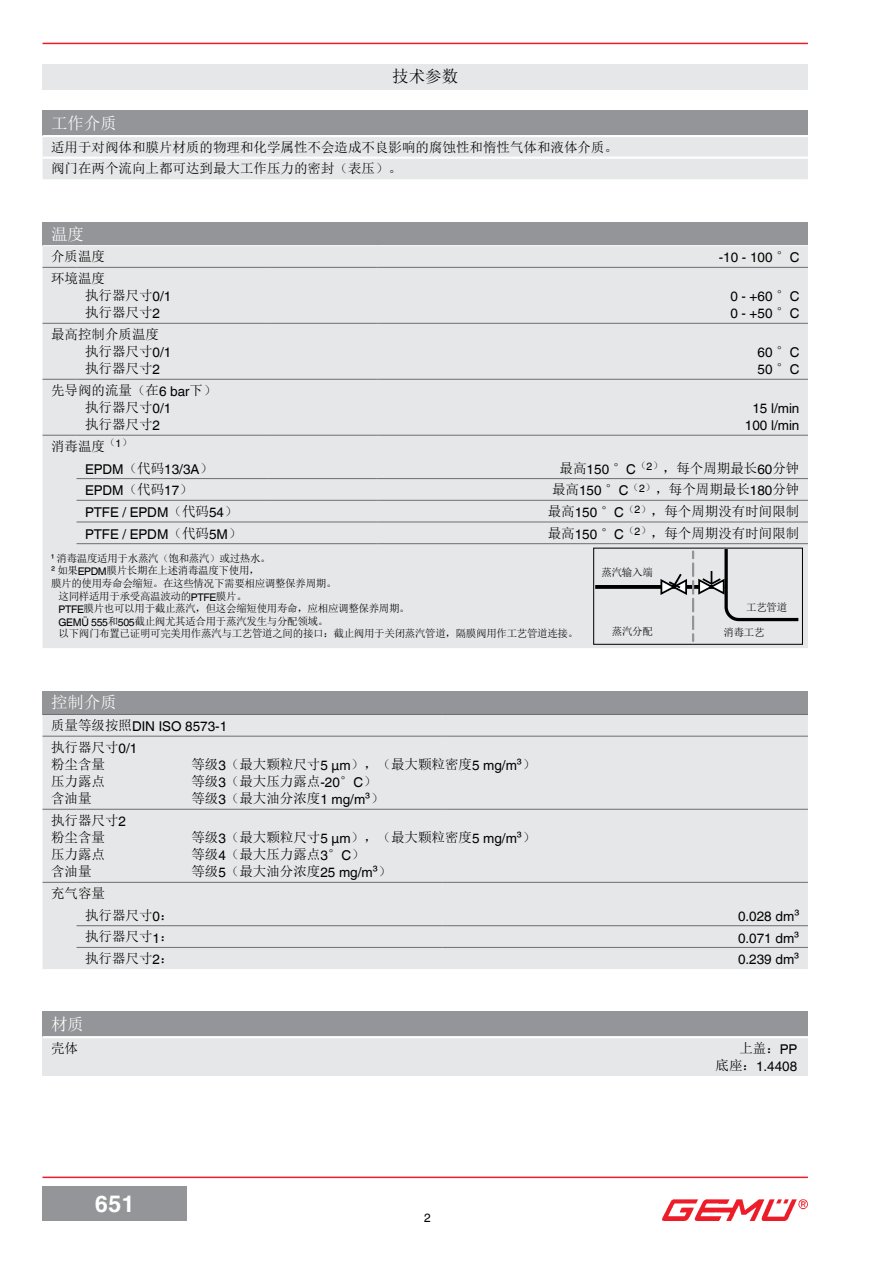
<style>
.page{position:relative;width:893px;height:1263px;background:#fff}
.page>*{position:absolute;margin:0;border:0;box-sizing:border-box;transform-origin:0 0}
.t1{font:700 23.25px "Helvetica World";color:#fff}
.t2{font:16.5px "Sim Sun";color:#fff}
.t3{font:16.5px "Sim Sun";color:#000}
.t4{font:13.5px/17.1px "Sim Sun";color:#000}
.t5{font:13.5px/17.1px "Helvetica World";color:#000}
.t6{font:12px "Helvetica World";color:#000}
.t7{font:10.5px "Sim Sun";letter-spacing:-.03em;color:#000}
.s1{font-family:"Sim Sun"}
.s2{font-family:"Helvetica World"}
</style>
<div class="page">
<hr style="left:43px;top:43px;width:765px;height:1px;background:#ed1c29">
<hr style="left:43px;top:1176px;width:765px;height:2px;background:#ed1c29">
<div style="left:43px;top:1186px;width:144px;height:34px;background:#939598"></div>
<img style="left:662px;top:1199px;width:146px;height:21px">
<div style="left:43px;top:64px;width:765px;height:25px;background:#e6e7e8"></div>
<div style="left:43px;top:111px;width:765px;height:25px;background:#939598"></div>
<div style="left:43px;top:137px;width:765px;height:42px;background:#e6e7e8"></div>
<hr style="left:43px;top:135px;width:765px;height:2px;background:#fff">
<hr style="left:43px;top:157px;width:765px;height:2px;background:#fff">
<div style="left:43px;top:1012px;width:765px;height:25px;background:#939598"></div>
<div style="left:43px;top:1037px;width:765px;height:39px;background:#e6e7e8"></div>
<hr style="left:43px;top:1036px;width:765px;height:2px;background:#fff">
<div style="left:43px;top:691px;width:765px;height:23px;background:#939598"></div>
<div style="left:43px;top:715px;width:765px;height:254px;background:#e6e7e8"></div>
<hr style="left:43px;top:714px;width:34px;height:1px;background:#6d6e71">
<hr style="left:77px;top:714px;width:365px;height:1px;background:#6d6e71">
<hr style="left:442px;top:714px;width:366px;height:1px;background:#6d6e71">
<hr style="left:43px;top:736px;width:34px;height:1px;background:#6d6e71">
<hr style="left:77px;top:736px;width:365px;height:1px;background:#6d6e71">
<hr style="left:442px;top:736px;width:366px;height:1px;background:#6d6e71">
<hr style="left:43px;top:809px;width:34px;height:1px;background:#6d6e71">
<hr style="left:77px;top:809px;width:365px;height:1px;background:#6d6e71">
<hr style="left:442px;top:809px;width:366px;height:1px;background:#6d6e71">
<hr style="left:43px;top:882px;width:34px;height:1px;background:#6d6e71">
<hr style="left:77px;top:882px;width:365px;height:1px;background:#6d6e71">
<hr style="left:442px;top:882px;width:366px;height:1px;background:#6d6e71">
<hr style="left:77px;top:925px;width:365px;height:1px;background:#6d6e71">
<hr style="left:442px;top:925px;width:366px;height:1px;background:#6d6e71">
<hr style="left:77px;top:947px;width:365px;height:1px;background:#6d6e71">
<hr style="left:442px;top:947px;width:366px;height:1px;background:#6d6e71">
<div style="left:43px;top:222px;width:765px;height:24px;background:#939598"></div>
<div style="left:43px;top:246px;width:765px;height:402px;background:#e6e7e8"></div>
<hr style="left:43px;top:245px;width:34px;height:1px;background:#fff">
<hr style="left:77px;top:245px;width:191px;height:1px;background:#fff">
<hr style="left:268px;top:245px;width:110px;height:1px;background:#fff">
<hr style="left:378px;top:245px;width:430px;height:1px;background:#fff">
<hr style="left:77px;top:478px;width:191px;height:1px;background:#6d6e71">
<hr style="left:268px;top:478px;width:110px;height:1px;background:#6d6e71">
<hr style="left:378px;top:478px;width:430px;height:1px;background:#6d6e71">
<hr style="left:77px;top:500px;width:191px;height:1px;background:#6d6e71">
<hr style="left:268px;top:500px;width:110px;height:1px;background:#6d6e71">
<hr style="left:378px;top:500px;width:430px;height:1px;background:#6d6e71">
<hr style="left:77px;top:522px;width:191px;height:1px;background:#6d6e71">
<hr style="left:268px;top:522px;width:110px;height:1px;background:#6d6e71">
<hr style="left:378px;top:522px;width:430px;height:1px;background:#6d6e71">
<hr style="left:77px;top:543px;width:191px;height:1px;background:#6d6e71">
<hr style="left:268px;top:543px;width:110px;height:1px;background:#6d6e71">
<hr style="left:378px;top:543px;width:430px;height:1px;background:#6d6e71">
<hr style="left:43px;top:267px;width:34px;height:1px;background:#6d6e71">
<hr style="left:77px;top:267px;width:191px;height:1px;background:#6d6e71">
<hr style="left:268px;top:267px;width:110px;height:1px;background:#6d6e71">
<hr style="left:378px;top:267px;width:430px;height:1px;background:#6d6e71">
<hr style="left:43px;top:323px;width:34px;height:1px;background:#6d6e71">
<hr style="left:77px;top:323px;width:191px;height:1px;background:#6d6e71">
<hr style="left:268px;top:323px;width:110px;height:1px;background:#6d6e71">
<hr style="left:378px;top:323px;width:430px;height:1px;background:#6d6e71">
<hr style="left:43px;top:379px;width:34px;height:1px;background:#6d6e71">
<hr style="left:77px;top:379px;width:191px;height:1px;background:#6d6e71">
<hr style="left:268px;top:379px;width:110px;height:1px;background:#6d6e71">
<hr style="left:378px;top:379px;width:430px;height:1px;background:#6d6e71">
<hr style="left:43px;top:435px;width:34px;height:1px;background:#6d6e71">
<hr style="left:77px;top:435px;width:191px;height:1px;background:#6d6e71">
<hr style="left:268px;top:435px;width:110px;height:1px;background:#6d6e71">
<hr style="left:378px;top:435px;width:430px;height:1px;background:#6d6e71">
<svg style="left:595px;top:585px;width:64px;height:4px"></svg>
<svg style="left:659px;top:550px;width:142px;height:91px"></svg>
<div style="left:593px;top:548px;width:210px;height:96px;border:1px solid #000"></div>
<p class="t3" style="left:392px;top:68px;width:67px">技术参数</p>
<p class="t2" style="left:51px;top:115px;width:67px">工作介质</p>
<p class="t4" style="left:51px;top:136px;width:568px;line-height:21.6px">适用于对阀体和膜片材质的物理和化学属性不会造成不良影响的腐蚀性和惰性气体和液体介质。阀门在两个流向上都可达到最大工作压力的密封（表压）。</p>
<p class="t2" style="left:51px;top:225px;width:34px">温度</p>
<p class="t4" style="left:51px;top:248px;width:55px">介质温度</p>
<p class="t5" style="left:719px;top:249px;width:82px">-10 - 100 <span class="s1">°</span>C</p>
<p class="t4" style="left:85px;top:270px;width:88px;text-indent:-34px">环境温度<br>执行器尺寸<span class="s2">0/1</span>执行器尺寸<span class="s2">2</span></p>
<p class="t5" style="left:730px;top:288px;width:71px">0 - +60 <span class="s1">°</span>C<br>0 - +50 <span class="s1">°</span>C</p>
<p class="t4" style="left:85px;top:326px;width:88px;text-indent:-34px">最高控制介质温度执行器尺寸<span class="s2">0/1</span>执行器尺寸<span class="s2">2</span></p>
<p class="t4" style="left:85px;top:382px;width:133px;text-indent:-34px">先导阀的流量（在<span class="s2">6 bar</span>下）执行器尺寸<span class="s2">0/1<br></span>执行器尺寸<span class="s2">2</span></p>
<p class="t5" style="left:757px;top:344px;width:43px">60 <span class="s1">°</span>C<br>50 <span class="s1">°</span>C</p>
<p class="t5" style="left:745px;top:400px;width:56px;text-align:center">15 l/min<br>100 l/min</p>
<p class="t4" style="left:51px;top:437px;width:82px">消毒温度<sup>（</sup><sup>1</sup><sup>）</sup></p>
<p class="t5" style="left:85px;top:460px;width:129px">EPDM<span class="s1">（代码</span>13/3A<span class="s1">）</span></p>
<p class="t4" style="left:560px;top:459px;width:241px">最高<span class="s2">150</span> °<span class="s2">C</span><sup>（</sup><sup>2</sup><sup>）</sup>，每个周期最长<span class="s2">60</span>分钟</p>
<p class="t5" style="left:85px;top:482px;width:109px">EPDM<span class="s1">（代码</span>17<span class="s1">）</span></p>
<p class="t4" style="left:552px;top:481px;width:249px">最高<span class="s2">150</span> °<span class="s2">C</span><sup>（</sup><sup>2</sup><sup>）</sup>，每个周期最长<span class="s2">180</span>分钟</p>
<p class="t5" style="left:85px;top:504px;width:154px">PTFE / EPDM<span class="s1">（代码</span>54<span class="s1">）</span></p>
<p class="t4" style="left:548px;top:503px;width:253px">最高<span class="s2">150</span> °<span class="s2">C</span><sup>（</sup><sup>2</sup><sup>）</sup>，每个周期没有时间限制</p>
<p class="t5" style="left:85px;top:525px;width:158px">PTFE / EPDM<span class="s1">（代码</span>5M<span class="s1">）</span></p>
<p class="t4" style="left:548px;top:524px;width:253px">最高<span class="s2">150</span> °<span class="s2">C</span><sup>（</sup><sup>2</sup><sup>）</sup>，每个周期没有时间限制</p>
<p class="t7" style="left:51px;top:553px;width:221px"><span class="s2">¹</span> 消毒温度适用于水蒸汽（饱和蒸汽）或过热水。</p>
<p class="t7" style="left:51px;top:565px;width:210px"><span class="s2">²</span> 如果<span class="s2">EPDM</span>膜片长期在上述消毒温度下使用，</p>
<p class="t7" style="left:51px;top:578px;width:287px">膜片的使用寿命会缩短。在这些情况下需要相应调整保养周期。</p>
<p class="t7" style="left:59px;top:591px;width:190px">这同样适用于承受高温波动的<span class="s2">PTFE</span>膜片。</p>
<p class="t7" style="left:59px;top:603px;width:353px"><span class="s2">PTFE</span>膜片也可以用于截止蒸汽，但这会缩短使用寿命，应相应调整保养周期。</p>
<p class="t7" style="left:59px;top:616px;width:271px"><span class="s2">GEMÜ 555</span>和<span class="s2">505</span>截止阀尤其适合用于蒸汽发生与分配领域。</p>
<p class="t7" style="left:59px;top:628px;width:521px">以下阀门布置已证明可完美用作蒸汽与工艺管道之间的接口：截止阀用于关闭蒸汽管道，隔膜阀用作工艺管道连接。</p>
<p class="t7" style="left:602px;top:566px;width:53px">蒸汽输入端</p>
<p class="t7" style="left:746px;top:602px;width:43px">工艺管道</p>
<p class="t7" style="left:612px;top:626px;width:43px">蒸汽分配</p>
<p class="t7" style="left:724px;top:627px;width:43px">消毒工艺</p>
<p class="t2" style="left:51px;top:694px;width:67px">控制介质</p>
<p class="t5" style="left:51px;top:718px;width:178px"><span class="s1">质量等级按照</span>DIN ISO 8573-1</p>
<p class="t4" style="left:51px;top:738px;width:88px">执行器尺寸<span class="s2">0/1</span>粉尘含量</p>
<p class="t4" style="left:191px;top:756px;width:346px">等级<span class="s2">3</span>（最大颗粒尺寸<span class="s2">5 µm</span>），（最大颗粒密度<span class="s2">5 mg/m³</span>）</p>
<p class="t4" style="left:51px;top:773px;width:55px">压力露点</p>
<p class="t4" style="left:191px;top:773px;width:187px">等级<span class="s2">3</span>（最大压力露点<span class="s2">-20</span>°<span class="s2">C</span>）</p>
<p class="t4" style="left:51px;top:790px;width:42px">含油量</p>
<p class="t4" style="left:191px;top:790px;width:194px">等级<span class="s2">3</span>（最大油分浓度<span class="s2">1 mg/m³</span>）</p>
<p class="t4" style="left:51px;top:811px;width:77px">执行器尺寸<span class="s2">2</span>粉尘含量</p>
<p class="t4" style="left:191px;top:829px;width:346px">等级<span class="s2">3</span>（最大颗粒尺寸<span class="s2">5 µm</span>），（最大颗粒密度<span class="s2">5 mg/m³</span>）</p>
<p class="t4" style="left:51px;top:846px;width:55px">压力露点</p>
<p class="t4" style="left:191px;top:846px;width:175px">等级<span class="s2">4</span>（最大压力露点<span class="s2">3</span>°<span class="s2">C</span>）</p>
<p class="t4" style="left:51px;top:863px;width:42px">含油量</p>
<p class="t4" style="left:191px;top:863px;width:202px">等级<span class="s2">5</span>（最大油分浓度<span class="s2">25 mg/m³</span>）</p>
<p class="t4" style="left:85px;top:882px;width:90px;line-height:21.8px;text-indent:-34px">充气容量<br>执行器尺寸<span class="s2">0</span>：</p>
<p class="t5" style="left:738px;top:908px;width:63px">0.028 dm³</p>
<p class="t4" style="left:85px;top:928px;width:90px">执行器尺寸<span class="s2">1</span>：</p>
<p class="t5" style="left:738px;top:929px;width:63px">0.071 dm³</p>
<p class="t4" style="left:85px;top:950px;width:90px">执行器尺寸<span class="s2">2</span>：</p>
<p class="t5" style="left:738px;top:951px;width:63px">0.239 dm³</p>
<p class="t2" style="left:51px;top:1016px;width:34px">材质</p>
<p class="t4" style="left:51px;top:1039px;width:28px">壳体</p>
<p class="t4" style="left:739px;top:1039px;width:59px">上盖：<span class="s2">PP</span></p>
<p class="t5" style="left:715px;top:1058px;width:83px"><span class="s1">底座：</span>1.4408</p>
<h1 class="t1" style="left:95px;top:1190px;width:42px">651</h1>
<p class="t6" style="left:424px;top:1210px;width:8px">2</p>
</div>
